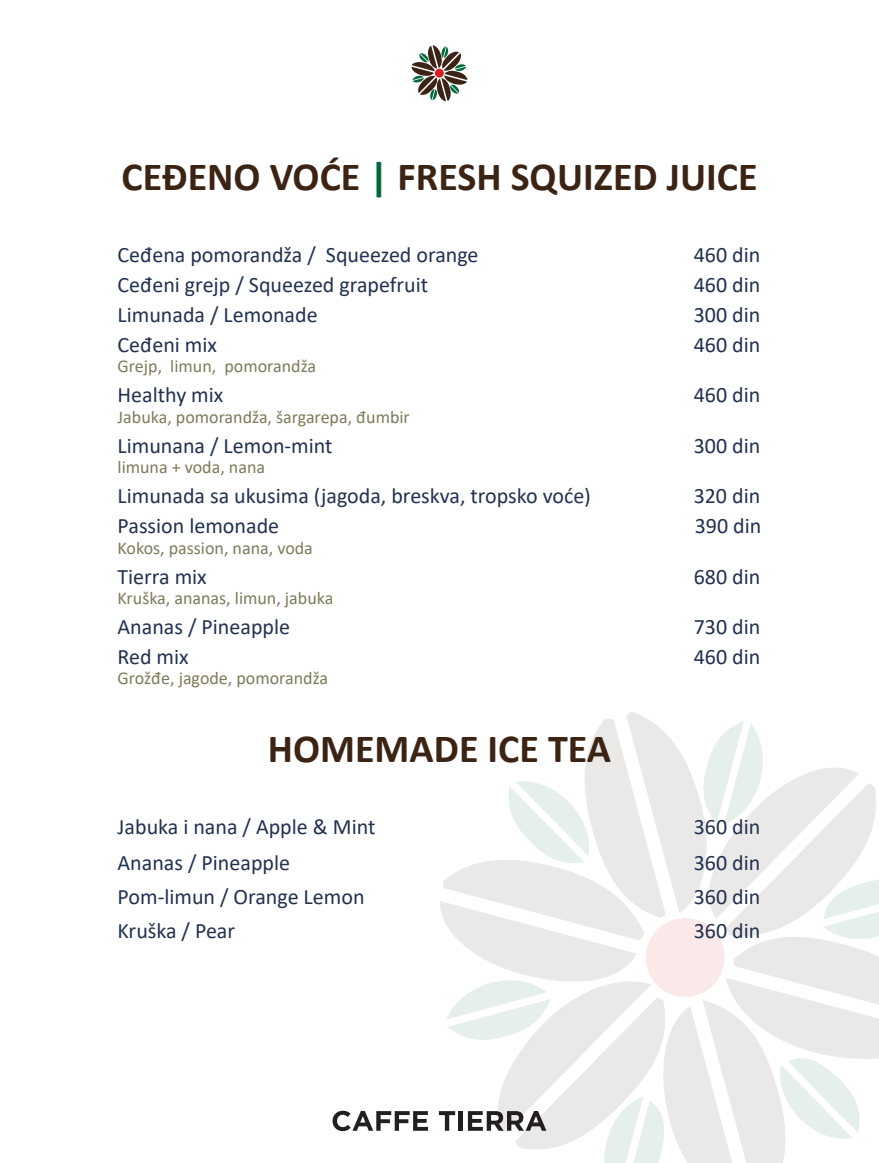
<style>
.page{position:relative;width:879px;height:1163px;background:#fff}
.page>*{position:absolute;margin:0;border:0;box-sizing:border-box;transform-origin:0 0}
.t1{font:700 40px "Calibri";color:#3c2415}
.t2{font:22px "Calibri";color:#213151}
.t3{font:18px "Calibri";color:#7f7a5a}
.s1{color:#006838}
</style>
<div class="page">
<svg style="left:332px;top:1110px;width:96px;height:20px"></svg>
<svg style="left:439px;top:712px;width:440px;height:450px"></svg>
<svg style="left:411px;top:45px;width:56px;height:56px"></svg>
<div style="left:435px;top:69px;width:9px;height:9px;background:#d81f27;border-radius:50%"></div>
<h1 class="t1" style="left:121px;top:149px;width:637px">CEĐENO VOĆE <span class="s1">|</span> FRESH SQUIZED JUICE</h1>
<p class="t2" style="left:118px;top:240px;width:362px">Ceđena pomorandža / Squeezed orange</p>
<p class="t2" style="left:693px;top:240px;width:68px">460 din</p>
<p class="t2" style="left:118px;top:270px;width:312px">Ceđeni grejp / Squeezed grapefruit</p>
<p class="t2" style="left:694px;top:270px;width:68px">460 din</p>
<p class="t2" style="left:118px;top:300px;width:202px">Limunada / Lemonade</p>
<p class="t2" style="left:694px;top:300px;width:68px">300 din</p>
<p class="t2" style="left:118px;top:330px;width:101px">Ceđeni mix</p>
<p class="t2" style="left:694px;top:330px;width:68px">460 din</p>
<p class="t3" style="left:118px;top:354px;width:200px">Grejp, limun, pomorandža</p>
<p class="t2" style="left:118px;top:380px;width:107px">Healthy mix</p>
<p class="t2" style="left:694px;top:380px;width:68px">460 din</p>
<p class="t3" style="left:118px;top:404px;width:294px">Jabuka, pomorandža, šargarepa, đumbir</p>
<p class="t2" style="left:118px;top:430px;width:217px">Limunana / Lemon-mint</p>
<p class="t2" style="left:693px;top:430px;width:68px">300 din</p>
<p class="t3" style="left:118px;top:454px;width:149px">limuna + voda, nana</p>
<p class="t2" style="left:118px;top:480px;width:475px">Limunada sa ukusima (jagoda, breskva, tropsko voće)</p>
<p class="t2" style="left:693px;top:480px;width:68px">320 din</p>
<p class="t2" style="left:118px;top:510px;width:163px">Passion lemonade</p>
<p class="t2" style="left:695px;top:510px;width:68px">390 din</p>
<p class="t3" style="left:118px;top:535px;width:197px">Kokos, passion, nana, voda</p>
<p class="t2" style="left:118px;top:561px;width:91px">Tierra mix</p>
<p class="t2" style="left:694px;top:561px;width:68px">680 din</p>
<p class="t3" style="left:118px;top:585px;width:217px">Kruška, ananas, limun, jabuka</p>
<p class="t2" style="left:118px;top:611px;width:174px">Ananas / Pineapple</p>
<p class="t2" style="left:694px;top:611px;width:68px">730 din</p>
<p class="t2" style="left:118px;top:641px;width:73px">Red mix</p>
<p class="t2" style="left:694px;top:641px;width:68px">460 din</p>
<p class="t3" style="left:118px;top:665px;width:212px">Grožđe, jagode, pomorandža</p>
<h1 class="t1" style="left:268px;top:720px;width:345px">HOMEMADE ICE TEA</h1>
<p class="t2" style="left:118px;top:811px;width:259px">Jabuka i nana / Apple &amp; Mint</p>
<p class="t2" style="left:693px;top:811px;width:68px">360 din</p>
<p class="t2" style="left:118px;top:847px;width:174px">Ananas / Pineapple</p>
<p class="t2" style="left:694px;top:847px;width:68px">360 din</p>
<p class="t2" style="left:118px;top:881px;width:248px">Pom-limun / Orange Lemon</p>
<p class="t2" style="left:694px;top:881px;width:68px">360 din</p>
<p class="t2" style="left:118px;top:915px;width:119px">Kruška / Pear</p>
<p class="t2" style="left:694px;top:915px;width:68px">360 din</p>
</div>
